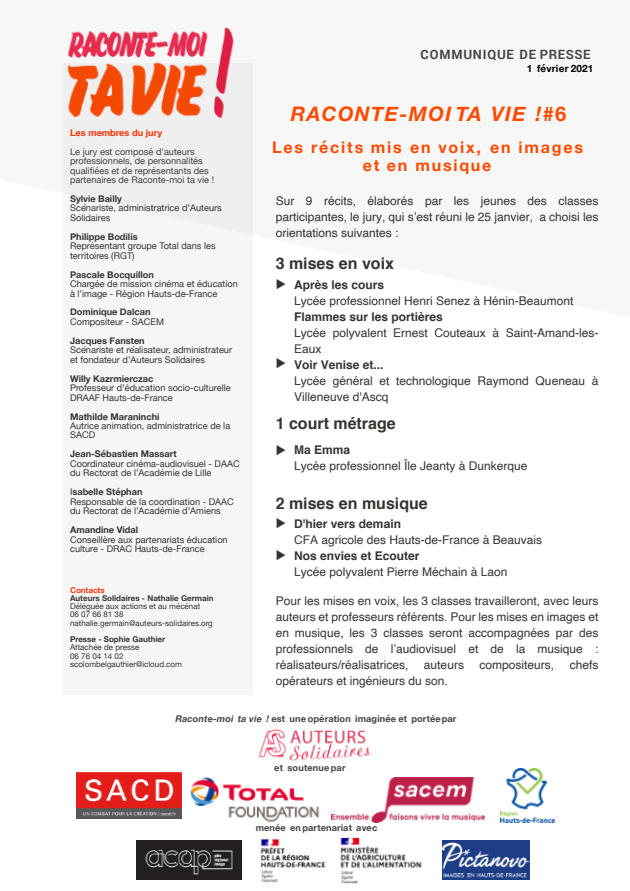
<style>
.page{position:relative;width:630px;height:891px;background:#fff}
.page>*{position:absolute;margin:0;border:0;box-sizing:border-box;transform-origin:0 0}
.t1{font:italic 700 20px "Helvetica Neue";letter-spacing:.065em;color:#ff4a00}
.t2{font:700 16px "Helvetica";color:#343431}
.t3{font:700 16px/18.8px "Helvetica Neue";letter-spacing:.115em;color:#ff4a00;text-align:center}
.t4{font:700 12.8px "Roboto";letter-spacing:.06em;color:#444440}
.t5{font:12px/16px "Helvetica";color:#343431;text-align:justify}
.t6{font:700 12px "Helvetica";color:#343431}
.t7{font:12px "Lucida Grande";color:#343431}
.t8{font:700 10px "Helvetica Neue";letter-spacing:.02em;color:#000}
.t9{font:9.2px/9.6px "Helvetica Neue";color:#343431}
.t10{font:700 9.2px "Helvetica Neue";color:#343431}
.t11{font:9.2px/9.6px "Helvetica Neue";color:#424242}
.t12{font:700 9.2px "Helvetica Neue";letter-spacing:.01em;color:#444440}
.t13{font:700 9.2px "Helvetica Neue";color:#fc3107}
.t14{font:8px/8.4px "Helvetica Neue";color:#343431}
.t15{font:700 8px "Helvetica Neue";color:#343431}
.t16{font:700 8px "Helvetica Neue";color:#fc3107}
.s1{font-weight:700}
.s2{font-style:normal}
.s3{font-style:italic}
</style>
<div class="page">
<div style="left:63px;top:63px;width:190px;height:632px;background:#f6f6f6"></div>
<img style="left:190px;top:777px;width:130px;height:46px">
<img style="left:331px;top:778px;width:153px;height:45px">
<img style="left:260px;top:838px;width:66px;height:45px">
<img style="left:340px;top:837px;width:82px;height:47px">
<img style="left:442px;top:841px;width:88px;height:39px">
<img style="left:136px;top:841px;width:105px;height:39px">
<img style="left:500px;top:768px;width:54px;height:54px">
<img style="left:76px;top:773px;width:106px;height:45px">
<img style="left:258px;top:729px;width:114px;height:32px">
<img style="left:67px;top:27px;width:167px;height:92px">
<p class="t4" style="left:421px;top:46px;width:172px">COMMUNIQUE DE PRESSE</p>
<p class="t13" style="left:70px;top:127px;width:94px">Les membres du jury</p>
<p class="t11" style="left:70px;top:146px;width:146px">Le jury est composé d'auteurs professionnels, de personnalités qualifiées et de représentants des partenaires de Raconte-moi ta vie !</p>
<p class="t10" style="left:70px;top:193px;width:53px">Sylvie Bailly</p>
<p class="t9" style="left:70px;top:203px;width:153px">Scénariste, administratrice d’Auteurs<br>Solidaires</p>
<p class="t10" style="left:70px;top:231px;width:69px">Philippe Bodilis</p>
<p class="t9" style="left:70px;top:241px;width:147px">Représentant groupe Total dans les territoires (RGT)</p>
<p class="t10" style="left:70px;top:269px;width:85px">Pascale Bocquillon</p>
<p class="t9" style="left:70px;top:279px;width:169px">Chargée de mission cinéma et éducation à l’image - Région Hauts-de-France</p>
<p class="t10" style="left:70px;top:307px;width:82px">Dominique Dalcan</p>
<p class="t9" style="left:70px;top:317px;width:96px">Compositeur - SACEM</p>
<p class="t10" style="left:70px;top:335px;width:76px">Jacques Fansten</p>
<p class="t9" style="left:70px;top:345px;width:164px">Scénariste et réalisateur, administrateur et fondateur d’Auteurs Solidaires</p>
<p class="t10" style="left:70px;top:373px;width:85px">Willy Kazrmierczac</p>
<p class="t9" style="left:70px;top:383px;width:162px">Professeur d’éducation socio-culturelle<br>DRAAF Hauts-de-France</p>
<p class="t10" style="left:70px;top:411px;width:91px">Mathilde Maraninchi</p>
<p class="t9" style="left:70px;top:421px;width:162px">Autrice animation, administratrice de la<br>SACD</p>
<p class="t10" style="left:70px;top:448px;width:108px">Jean-Sébastien Massart</p>
<p class="t9" style="left:70px;top:459px;width:171px">Coordinateur cinéma-audiovisuel - DAAC du Rectorat de l’Académie de Lille</p>
<p class="t9" style="left:70px;top:487px;width:165px">I<span class="s1">sabelle Stéphan<br></span>Responsable de la coordination - DAAC du Rectorat de l’Académie d’Amiens</p>
<p class="t10" style="left:70px;top:524px;width:69px">Amandine Vidal</p>
<p class="t9" style="left:70px;top:534px;width:159px">Conseillère aux partenariats éducation culture - DRAC Hauts-de-France</p>
<p class="t16" style="left:70px;top:585px;width:36px">Contacts</p>
<p class="t15" style="left:70px;top:593px;width:145px">Auteurs Solidaires - Nathalie Germain</p>
<p class="t14" style="left:70px;top:602px;width:144px">Déléguée aux actions et au mécénat<br>06 07 66 81 38 nathalie.germain@auteurs-solidaires.org</p>
<p class="t15" style="left:70px;top:634px;width:97px">Presse - Sophie Gauthier</p>
<p class="t14" style="left:70px;top:643px;width:113px">Attachée de presse<br>06 76 04 14 02 scolombelgauthier@icloud.com</p>
<p class="t8" style="left:527px;top:62px;width:68px">1 février 2021</p>
<h1 class="t1" style="left:291px;top:101px;width:277px">RACONTE-MOI TA VIE !<span class="s2">#6</span></h1>
<h2 class="t3" style="left:272px;top:137px;width:313px">Les récits mis en voix, en images et en musique</h2>
<p class="t5" style="left:276px;top:193px;width:324px">Sur 9 récits, élaborés par les jeunes des classes participantes, le jury, qui s’est réuni le 25 janvier, a choisi les orientations suivantes :</p>
<h2 class="t2" style="left:276px;top:257px;width:120px">3 mises en voix</h2>
<p class="t7" style="left:276px;top:280px;width:12px">▶</p>
<p class="t7" style="left:276px;top:359px;width:12px">▶</p>
<p class="t6" style="left:294px;top:280px;width:92px">Après les cours</p>
<p class="t5" style="left:294px;top:293px;width:281px">Lycée professionnel Henri Senez à Hénin-Beaumont</p>
<p class="t6" style="left:294px;top:312px;width:150px">Flammes sur les portières</p>
<p class="t5" style="left:294px;top:325px;width:306px">Lycée polyvalent Ernest Couteaux à Saint-Amand-les-<br>Eaux</p>
<p class="t6" style="left:294px;top:360px;width:91px">Voir Venise et...</p>
<p class="t5" style="left:294px;top:373px;width:306px">Lycée général et technologique Raymond Queneau à<br>Villeneuve d'Ascq</p>
<h2 class="t2" style="left:276px;top:417px;width:122px">1 court métrage</h2>
<p class="t7" style="left:276px;top:446px;width:12px">▶</p>
<p class="t6" style="left:294px;top:445px;width:58px">Ma Emma</p>
<p class="t5" style="left:294px;top:459px;width:235px">Lycée professionnel Île Jeanty à Dunkerque</p>
<h2 class="t2" style="left:276px;top:497px;width:154px">2 mises en musique</h2>
<p class="t7" style="left:276px;top:519px;width:12px">▶</p>
<p class="t7" style="left:276px;top:551px;width:12px">▶</p>
<p class="t6" style="left:294px;top:519px;width:108px">D'hier vers demain</p>
<p class="t5" style="left:294px;top:532px;width:250px">CFA agricole des Hauts-de-France à Beauvais</p>
<p class="t6" style="left:294px;top:551px;width:127px">Nos envies et Ecouter</p>
<p class="t5" style="left:294px;top:564px;width:215px">Lycée polyvalent Pierre Méchain à Laon</p>
<p class="t5" style="left:276px;top:593px;width:324px">Pour les mises en voix, les 3 classes travailleront, avec leurs auteurs et professeurs référents. Pour les mises en images et en musique, les 3 classes seront accompagnées par des professionnels de l’audiovisuel et de la musique : réalisateurs/réalisatrices,</p>
<p class="t5" style="left:424px;top:657px;width:42px">auteurs</p>
<p class="t5" style="left:480px;top:657px;width:76px">compositeurs,</p>
<p class="t5" style="left:570px;top:657px;width:30px">chefs</p>
<p class="t5" style="left:276px;top:673px;width:174px">opérateurs et ingénieurs du son.</p>
<p class="t12" style="left:175px;top:713px;width:283px"><span class="s3">Raconte-moi ta vie !</span> est une opération imaginée et portéepar</p>
<p class="t12" style="left:274px;top:762px;width:73px">et soutenue par</p>
<p class="t12" style="left:256px;top:822px;width:123px">menée enpartenariat avec</p>
</div>
